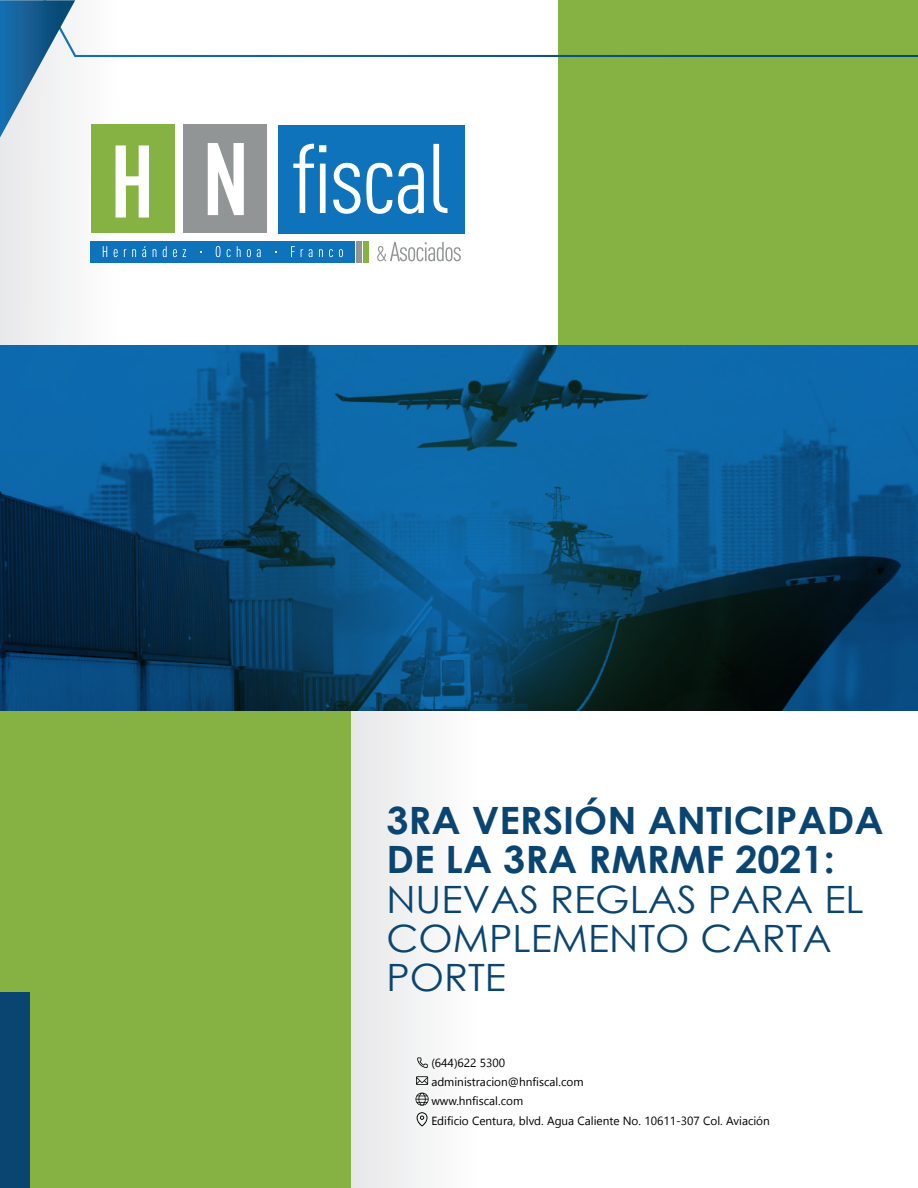
<style>
.page{position:relative;width:918px;height:1188px;background:#fff}
.page>*{position:absolute;margin:0;border:0;box-sizing:border-box;transform-origin:0 0}
.t1{font:37.65px/39.2px "Century Gothic";color:#0a4572;scale:1.05 1}
.t2{font:700 37.65px/39.2px "Century Gothic";color:#0a4572;scale:1.05 1}
.t3{font:11.85px/19.4px "Segoe UI Historic";color:#000001}
</style>
<div class="page">
<svg style="left:0;top:345px;width:918px;height:366px;background:#0a4d7b"></svg>
<div style="left:0;top:0;width:558px;height:345px;background:linear-gradient(to right,#f3f4f5,#fff)"></div>
<div style="left:558px;top:0;width:360px;height:345px;background:#86b244"></div>
<svg style="left:75px;top:0;width:843px;height:57px"></svg>
<svg style="left:0;top:0;width:75px;height:138px"></svg>
<div style="left:91px;top:125px;width:84px;height:108px;background:#86b244"></div>
<div style="left:91px;top:241px;width:264px;height:21px;background:#0f73bb"></div>
<div style="left:356px;top:241px;width:6px;height:21px;background:#929596"></div>
<div style="left:363px;top:241px;width:5px;height:21px;background:#86b244"></div>
<div style="left:183px;top:125px;width:84px;height:108px;background:#929596"></div>
<div style="left:278px;top:125px;width:186px;height:108px;background:#0f73bb"></div>
<svg style="left:293px;top:144px;width:33px;height:69px"></svg>
<svg style="left:333px;top:163px;width:59px;height:51px"></svg>
<svg style="left:398px;top:163px;width:26px;height:51px"></svg>
<svg style="left:433px;top:144px;width:14px;height:69px"></svg>
<svg style="left:116px;top:145px;width:33px;height:73px"></svg>
<svg style="left:208px;top:143px;width:36px;height:72px"></svg>
<svg style="left:377px;top:242px;width:84px;height:19px"></svg>
<svg style="left:103px;top:246px;width:4px;height:11px"></svg>
<svg style="left:114px;top:249px;width:4px;height:8px"></svg>
<svg style="left:132px;top:249px;width:4px;height:8px"></svg>
<svg style="left:142px;top:246px;width:4px;height:11px"></svg>
<svg style="left:153px;top:249px;width:3px;height:8px"></svg>
<svg style="left:163px;top:246px;width:4px;height:11px"></svg>
<svg style="left:173px;top:249px;width:4px;height:8px"></svg>
<svg style="left:183px;top:249px;width:3px;height:8px"></svg>
<svg style="left:216px;top:246px;width:4px;height:11px"></svg>
<svg style="left:227px;top:249px;width:4px;height:8px"></svg>
<svg style="left:237px;top:246px;width:4px;height:11px"></svg>
<svg style="left:247px;top:249px;width:4px;height:8px"></svg>
<svg style="left:257px;top:249px;width:4px;height:8px"></svg>
<svg style="left:291px;top:246px;width:4px;height:11px"></svg>
<svg style="left:309px;top:249px;width:3px;height:8px"></svg>
<svg style="left:319px;top:249px;width:4px;height:8px"></svg>
<svg style="left:329px;top:249px;width:4px;height:8px"></svg>
<svg style="left:339px;top:249px;width:4px;height:8px"></svg>
<div style="left:0;top:711px;width:352px;height:477px;background:#86b244"></div>
<div style="left:352px;top:711px;width:566px;height:477px;background:linear-gradient(to right,#f5f5f6,#fff)"></div>
<div style="left:0;top:993px;width:29px;height:195px;background:#0a4572"></div>
<svg style="left:416px;top:1076px;width:12px;height:9px"></svg>
<svg style="left:416px;top:1093px;width:13px;height:13px"></svg>
<svg style="left:417px;top:1057px;width:11px;height:11px"></svg>
<svg style="left:417px;top:1112px;width:11px;height:14px"></svg>
<h1 class="t2" style="left:386px;top:799px;width:475px">3RA VERSIÓN ANTICIPADA<br>DE LA 3RA RMRMF 2021:</h1>
<h1 class="t1" style="left:386px;top:879px;width:456px">NUEVAS REGLAS PARA EL<br>COMPLEMENTO CARTA<br>PORTE</h1>
<p class="t3" style="left:431px;top:1053px;width:340px">(644)622 5300<br>administracion@hnfiscal.com<br>www.hnfiscal.com<br>Edificio Centura, blvd. Agua Caliente No. 10611-307 Col. Aviación</p>
</div>
